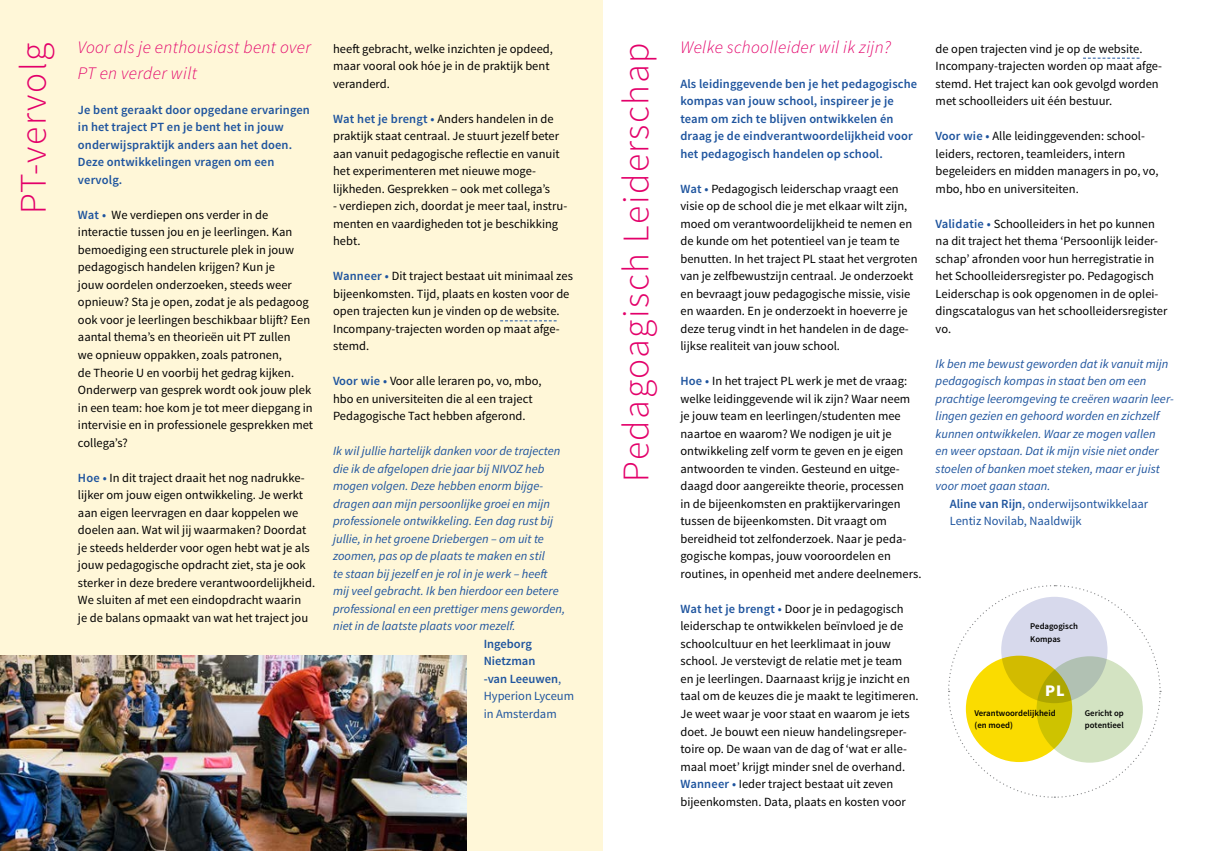
<style>
.page{position:relative;width:1205px;height:851px;background:#fff}
.page>*{position:absolute;margin:0;border:0;box-sizing:border-box;transform-origin:0 0}
.t1{font:300 37.5px "Source Sans Pro";letter-spacing:.04em;color:#e3006a}
.t2{font:italic 300 17.5px/26.2px "Source Sans Pro";letter-spacing:.02em;color:#e3006a}
.t3{font:900 16.25px "Source Sans Pro";color:#fff}
.t4{font:12.5px/17.5px "Source Sans Pro";color:#000}
.t5{font:italic 12.5px/17.5px "Source Sans Pro";color:#1e549e}
.t6{font:600 12.5px/17.5px "Source Sans Pro";letter-spacing:.01em;color:#1e549e}
.t7{font:12.5px "Source Sans Pro";color:#1e549e}
.t8{font:600 8.75px/12.5px "Source Sans Pro";color:#000}
.s1{font-weight:600;color:#1e549e}
.s2{font-weight:400}
.s3{font-weight:600}
</style>
<div class="page">
<div style="left:0;top:0;width:602px;height:850px;background:#fff7d8"></div>
<svg style="left:1083px;top:58px;width:56px;height:1px"></svg>
<svg style="left:500px;top:320px;width:57px;height:1px"></svg>
<img style="left:0;top:656px;width:466px;height:194px">
<svg style="left:948px;top:585px;width:213px;height:213px"></svg>
<div style="left:1001px;top:596px;width:106px;height:107px;background:#d7d9ec;border-radius:50%"></div>
<svg style="left:1036px;top:656px;width:107px;height:106px;background:#ccdcbe"></svg>
<svg style="left:966px;top:655px;width:106px;height:107px;background:#e7cf01"></svg>
<h1 class="t1" style="left:11px;top:213px;width:172px;rotate:-90deg">PT-vervolg</h1>
<h2 class="t2" style="left:680px;top:34px;width:212px">Welke schoolleider wil ik zijn?</h2>
<h2 class="t2" style="left:78px;top:34px;width:235px">Voor als je enthousiast bent over<br>PT en verder wilt</h2>
<p class="t6" style="left:78px;top:101px;width:233px">Je bent geraakt door opgedane ervaringen in het traject PT en je bent het in jouw onderwijspraktijk anders aan het doen.<br>Deze ontwikkelingen vragen om een vervolg.</p>
<p class="t4" style="left:78px;top:206px;width:237px"><span class="s1">Wat •</span> We verdiepen ons verder in de interactie tussen jou en je leerlingen. Kan bemoediging een structurele plek in jouw pedagogisch handelen krijgen? Kun je<br>jouw oordelen onderzoeken, steeds weer opnieuw? Sta je open, zodat je als pedagoog ook voor je leerlingen beschikbaar blijft? Een aantal thema’s en theorieën uit PT zullen<br>we opnieuw oppakken, zoals patronen,<br>de Theorie U en voorbij het gedrag kijken.<br>Onderwerp van gesprek wordt ook jouw plek in een team: hoe kom je tot meer diepgang in intervisie en in professionele gesprekken met collega’s?</p>
<p class="t4" style="left:78px;top:469px;width:239px"><span class="s1">Hoe •</span> In dit traject draait het nog nadrukke&shy;lijker om jouw eigen ontwikkeling. Je werkt aan eigen leervragen en daar koppelen we doelen aan. Wat wil jij waarmaken? Doordat je steeds helderder voor ogen hebt wat je als jouw pedagogische opdracht ziet, sta je ook sterker in deze bredere verantwoordelijkheid.<br>We sluiten af met een eindopdracht waarin<br>je de balans opmaakt van wat het traject jou</p>
<p class="t4" style="left:333px;top:40px;width:221px">heeft gebracht, welke inzichten je opdeed, maar vooral ook hóe je in de praktijk bent veranderd.</p>
<p class="t4" style="left:333px;top:110px;width:228px"><span class="s1">Wat het je brengt •</span> Anders handelen in de praktijk staat centraal. Je stuurt jezelf beter aan vanuit pedagogische reflectie en vanuit het experimenteren met nieuwe moge&shy;lijkheden. Gesprekken – ook met collega’s</p>
<p class="t4" style="left:333px;top:197px;width:236px">- verdiepen zich, doordat je meer taal, instru&shy;menten en vaardigheden tot je beschikking hebt.</p>
<p class="t4" style="left:333px;top:267px;width:241px"><span class="s1">Wanneer •</span> Dit traject bestaat uit minimaal zes bijeenkomsten. Tijd, plaats en kosten voor de open trajecten kun je vinden op de website.<br>Incompany-trajecten worden op maat afge&shy;stemd.</p>
<p class="t4" style="left:333px;top:372px;width:210px"><span class="s1">Voor wie •</span> Voor alle leraren po, vo, mbo, hbo en universiteiten die al een traject<br>Pedagogische Tact hebben afgerond.</p>
<p class="t5" style="left:333px;top:442px;width:233px">Ik wil jullie hartelijk danken voor de trajecten die ik de afgelopen drie jaar bij NIVOZ heb mogen volgen. Deze hebben enorm bijge&shy;dragen aan mijn persoonlijke groei en mijn professionele ontwikkeling. Een dag rust bij jullie, in het groene Driebergen – om uit te zoomen, pas op de plaats te maken en stil<br>te staan bij jezelf en je rol in je werk – heeft mij veel gebracht. Ik ben hierdoor een betere professional en een prettiger mens geworden, niet in de laatste plaats voor mezelf.</p>
<p class="t6" style="left:484px;top:635px;width:92px">Ingeborg<br>Nietzman<br>-van Leeuwen<span class="s2">,<br>Hyperion Lyceum in Amsterdam</span></p>
<h1 class="t1" style="left:613px;top:481px;width:440px;rotate:-90deg">Pedagoagisch Leiderschap</h1>
<p class="t6" style="left:680px;top:75px;width:238px">Als leidinggevende ben je het pedagogische kompas van jouw school, inspireer je je team om zich te blijven ontwikkelen én draag je de eindverantwoordelijkheid voor het pedagogisch handelen op school.</p>
<p class="t4" style="left:680px;top:180px;width:238px"><span class="s1">Wat •</span> Pedagogisch leiderschap vraagt een visie op de school die je met elkaar wilt zijn, moed om verantwoordelijkheid te nemen en de kunde om het potentieel van je team te benutten. In het traject PL staat het vergroten van je zelfbewustzijn centraal. Je onderzoekt en bevraagt jouw pedagogische missie, visie en waarden. En je onderzoekt in hoeverre je deze terug vindt in het handelen in de dage&shy;lijkse realiteit van jouw school.</p>
<p class="t4" style="left:680px;top:372px;width:242px"><span class="s1">Hoe •</span> In het traject PL werk je met de vraag: welke leidinggevende wil ik zijn? Waar neem je jouw team en leerlingen/studenten mee naartoe en waarom? We nodigen je uit je ontwikkeling zelf vorm te geven en je eigen antwoorden te vinden. Gesteund en uitge&shy;daagd door aangereikte theorie, processen<br>in de bijeenkomsten en praktijkervaringen tussen de bijeenkomsten. Dit vraagt om bereidheid tot zelfonderzoek. Naar je peda&shy;gogische kompas, jouw vooroordelen en routines, in openheid met andere deelnemers.</p>
<p class="t4" style="left:680px;top:600px;width:240px"><span class="s1">Wat het je brengt •</span> Door je in pedagogisch leiderschap te ontwikkelen beïnvloed je de schoolcultuur en het leerklimaat in jouw school. Je verstevigt de relatie met je team<br>en je leerlingen. Daarnaast krijg je inzicht en taal om de keuzes die je maakt te legitimeren.<br>Je weet waar je voor staat en waarom je iets doet. Je bouwt een nieuw handelingsreper&shy;toire op. De waan van de dag of ‘wat er alle&shy;maal moet’ krijgt minder snel de overhand.<br><span class="s1">Wanneer •</span> Ieder traject bestaat uit zeven bijeenkomsten. Data, plaats en kosten voor</p>
<p class="t4" style="left:935px;top:40px;width:228px">de open trajecten vind je op de website.<br>Incompany-trajecten worden op maat afge&shy;stemd. Het traject kan ook gevolgd worden met schoolleiders uit één bestuur.</p>
<p class="t4" style="left:935px;top:127px;width:224px"><span class="s1">Voor wie •</span> Alle leidinggevenden: school&shy;leiders, rectoren, teamleiders, intern begeleiders en midden managers in po, vo, mbo, hbo en universiteiten.</p>
<p class="t4" style="left:935px;top:215px;width:233px"><span class="s1">Validatie •</span> Schoolleiders in het po kunnen na dit traject het thema ‘Persoonlijk leider&shy;schap’ afronden voor hun herregistratie in het Schoolleidersregister po. Pedagogisch Leiderschap is ook opgenomen in de oplei&shy;dingscatalogus van het schoolleidersregister vo.</p>
<p class="t5" style="left:935px;top:355px;width:234px">Ik ben me bewust geworden dat ik vanuit mijn</p>
<p class="t5" style="left:935px;top:372px;width:212px">pedagogisch kompas in staat ben om een</p>
<p class="t5" style="left:935px;top:390px;width:240px">prachtige leeromgeving te creëren waarin leer-</p>
<p class="t5" style="left:935px;top:407px;width:225px">lingen gezien en gehoord worden en zichzelf</p>
<p class="t5" style="left:935px;top:425px;width:222px">kunnen ontwikkelen. Waar ze mogen vallen</p>
<p class="t5" style="left:935px;top:442px;width:225px">en weer opstaan. Dat ik mijn visie niet onder</p>
<p class="t5" style="left:935px;top:460px;width:226px">stoelen of banken moet steken, maar er juist</p>
<p class="t5" style="left:935px;top:477px;width:116px">voor moet gaan staan.</p>
<p class="t7" style="left:950px;top:496px;width:200px"><span class="s3">Aline van Rijn</span>, onderwijsontwikkelaar</p>
<p class="t7" style="left:950px;top:513px;width:134px">Lentiz Novilab, Naaldwijk</p>
<p class="t8" style="left:1030px;top:620px;width:49px">Pedagogisch<br>Kompas</p>
<h3 class="t3" style="left:1045px;top:679px;width:21px">PL</h3>
<p class="t8" style="left:974px;top:706px;width:82px">Verantwoordelijkheid (en moed)</p>
<p class="t8" style="left:1085px;top:706px;width:41px">Gericht op potentieel</p>
</div>
